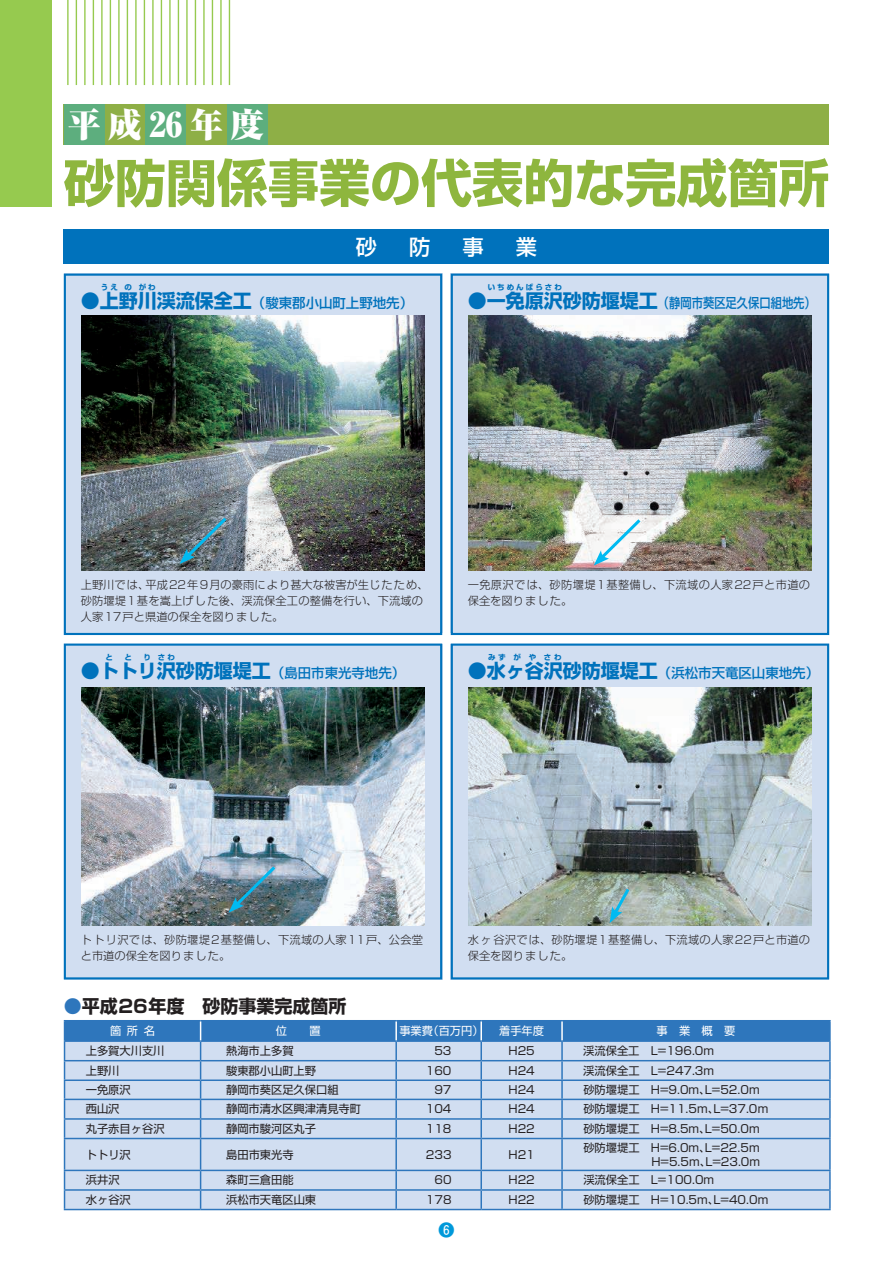
<style>
.page{position:relative;width:893px;height:1263px;background:#fff}
.page>*{position:absolute;margin:0;border:0;box-sizing:border-box;transform-origin:0 0}
.t1{font:700 51px "Shin Go Pro";color:#8eb63e}
.t2{font:900 33px "Ryumin Pr 5";letter-spacing:.235em;color:#fff}
.t3{font:500 21.3px "Shin Go Pro";color:#fff}
.t4{font:700 19.05px "Shin Go Pr 5";color:#0072bc}
.t5{font:700 18px "Shin Go Pr 5";color:#231f20}
.t6{font:700 15.9px "Futo Go B101 Pr 5";color:#0099da}
.t7{font:500 13.35px "Shin Go Pr 5";color:#0072bc}
.t8{font:500 13.35px "Shin Go Pr 5";color:#0072bc;scale:.84 1}
.t9{font:11.25px/13.8px "Shin Go Pr 5";color:#231f20;text-align:right}
.t10{font:300 11.25px/15.9px "Shin Go Pr 5";letter-spacing:.02em;color:#231f20}
.t11{font:11.25px "Shin Go Pr 5";color:#fff}
.t12{font:700 7.5px "Shin Go Pro";letter-spacing:.27em;color:#0072bc}
.s1{font-weight:700;font-size:19.05px}
.s2{color:#2e76bc}
</style>
<div class="page">
<div style="left:64px;top:274px;width:378px;height:359px;background:#d1def1"></div>
<div style="left:64px;top:643px;width:378px;height:336px;background:#d1def1"></div>
<div style="left:451px;top:274px;width:378px;height:359px;background:#d1def1"></div>
<div style="left:451px;top:643px;width:378px;height:336px;background:#d1def1"></div>
<div style="left:0;top:0;width:51px;height:206px;background:#96ca4f"></div>
<hr style="left:67px;top:0;width:2px;height:85px;background:#96ca4f">
<hr style="left:76px;top:0;width:1px;height:85px;background:#96ca4f">
<hr style="left:84px;top:0;width:2px;height:85px;background:#96ca4f">
<hr style="left:93px;top:0;width:1px;height:85px;background:#96ca4f">
<hr style="left:101px;top:0;width:2px;height:85px;background:#96ca4f">
<hr style="left:110px;top:0;width:1px;height:85px;background:#96ca4f">
<hr style="left:118px;top:0;width:2px;height:85px;background:#96ca4f">
<hr style="left:127px;top:0;width:1px;height:85px;background:#96ca4f">
<hr style="left:135px;top:0;width:2px;height:85px;background:#96ca4f">
<hr style="left:144px;top:0;width:1px;height:85px;background:#96ca4f">
<hr style="left:152px;top:0;width:2px;height:85px;background:#96ca4f">
<hr style="left:161px;top:0;width:1px;height:85px;background:#96ca4f">
<hr style="left:169px;top:0;width:2px;height:85px;background:#96ca4f">
<hr style="left:178px;top:0;width:1px;height:85px;background:#96ca4f">
<hr style="left:186px;top:0;width:2px;height:85px;background:#96ca4f">
<hr style="left:195px;top:0;width:1px;height:85px;background:#96ca4f">
<hr style="left:203px;top:0;width:2px;height:85px;background:#96ca4f">
<hr style="left:212px;top:0;width:1px;height:85px;background:#96ca4f">
<hr style="left:220px;top:0;width:2px;height:85px;background:#96ca4f">
<hr style="left:229px;top:0;width:1px;height:85px;background:#96ca4f">
<div style="left:64px;top:104px;width:765px;height:41px;background:#8eaf46"></div>
<div style="left:64px;top:104px;width:41px;height:41px;background:#5dae7e"></div>
<div style="left:145px;top:104px;width:41px;height:41px;background:#5dae7e"></div>
<div style="left:227px;top:104px;width:41px;height:41px;background:#5dae7e"></div>
<div style="left:64px;top:230px;width:765px;height:34px;background:#0072bc"></div>
<div style="left:64px;top:274px;width:378px;height:361px;border:2px solid #0072bc"></div>
<div style="left:64px;top:643px;width:378px;height:336px;border:2px solid #0072bc"></div>
<div style="left:451px;top:274px;width:378px;height:361px;border:2px solid #0072bc"></div>
<div style="left:451px;top:643px;width:378px;height:336px;border:2px solid #0072bc"></div>
<img style="left:82px;top:316px;width:342px;height:255px">
<img style="left:82px;top:688px;width:342px;height:238px">
<img style="left:469px;top:316px;width:342px;height:255px">
<img style="left:469px;top:688px;width:342px;height:238px">
<hr style="left:64px;top:1020px;width:137px;height:1px;background:#2e76bc">
<hr style="left:201px;top:1020px;width:195px;height:1px;background:#2e76bc">
<hr style="left:396px;top:1020px;width:85px;height:1px;background:#2e76bc">
<hr style="left:481px;top:1020px;width:81px;height:1px;background:#2e76bc">
<hr style="left:562px;top:1020px;width:269px;height:1px;background:#2e76bc">
<hr style="left:64px;top:1209px;width:137px;height:1px;background:#2e76bc">
<hr style="left:201px;top:1209px;width:195px;height:1px;background:#2e76bc">
<hr style="left:396px;top:1209px;width:85px;height:1px;background:#2e76bc">
<hr style="left:481px;top:1209px;width:81px;height:1px;background:#2e76bc">
<hr style="left:562px;top:1209px;width:269px;height:1px;background:#2e76bc">
<svg style="left:64px;top:1021px;width:767px;height:188px;background:#b4cbe7"></svg>
<svg style="left:180px;top:515px;width:50px;height:49px;background:#5e7984"></svg>
<svg style="left:229px;top:863px;width:49px;height:50px;background:#658797"></svg>
<svg style="left:610px;top:885px;width:22px;height:38px"></svg>
<svg style="left:594px;top:516px;width:50px;height:50px;background:#d0dcdf"></svg>
<h2 class="t2" style="left:68px;top:98px;width:198px">平成26年度</h2>
<h1 class="t1" style="left:64px;top:142px;width:767px">砂防関係事業の代表的な完成箇所</h1>
<h3 class="t3" style="left:356px;top:229px;width:183px">砂　 防　 事　 業</h3>
<p class="t12" style="left:101px;top:281px;width:56px">うえ の がわ</p>
<p class="t7" style="left:119px;top:292px;width:296px"><span class="s1">野川渓流保全工</span>（駿東郡小山町上野地先）</p>
<h3 class="t4" style="left:81px;top:286px;width:40px">●上</h3>
<p class="t12" style="left:488px;top:281px;width:76px">いちめんばらさわ</p>
<p class="t8" style="left:544px;top:292px;width:325px"><span class="s1">沢砂防堰堤工</span>（静岡市葵区足久保口組地先）</p>
<h3 class="t4" style="left:468px;top:286px;width:78px">●一免原</h3>
<p class="t10" style="left:81px;top:575px;width:349px">上野川では、平成22年9月の豪雨により甚大な被害が生じたため、砂防堰堤1基を嵩上げした後、渓流保全工の整備を行い、下流域の人家17戸と県道の保全を図りました。</p>
<p class="t10" style="left:468px;top:575px;width:344px">一免原沢では、砂防堰堤1基整備し、下流域の人家22戸と市道の保全を図りました。</p>
<p class="t12" style="left:106px;top:651px;width:9px">と</p>
<p class="t12" style="left:125px;top:651px;width:9px">と</p>
<p class="t12" style="left:144px;top:651px;width:9px">り</p>
<p class="t12" style="left:158px;top:651px;width:19px">さわ</p>
<h3 class="t4" style="left:81px;top:656px;width:97px">●トトリ沢</h3>
<p class="t7" style="left:176px;top:662px;width:231px"><span class="s1">砂防堰堤工</span>（島田市東光寺地先）</p>
<p class="t12" style="left:488px;top:651px;width:75px">みず が や さわ</p>
<p class="t7" style="left:506px;top:662px;width:315px"><span class="s1">ヶ谷沢砂防堰堤工</span>（浜松市天竜区山東地先）</p>
<h3 class="t4" style="left:468px;top:656px;width:40px">●水</h3>
<p class="t10" style="left:81px;top:930px;width:344px">トトリ沢では、砂防堰堤2基整備し、下流域の人家11戸、公会堂と市道の保全を図りました。</p>
<h3 class="t5" style="left:64px;top:992px;width:284px"><span class="s2">●</span>平成２６年度　砂防事業完成箇所</h3>
<p class="t10" style="left:468px;top:930px;width:344px">水ヶ谷沢では、砂防堰堤1基整備し、下流域の人家22戸と市道の保全を図りました。</p>
<p class="t11" style="left:110px;top:1022px;width:46px">箇所名</p>
<p class="t11" style="left:276px;top:1022px;width:46px">位　　置</p>
<p class="t11" style="left:399px;top:1022px;width:86px">事業費（百万円）</p>
<p class="t11" style="left:499px;top:1022px;width:46px">着手年度</p>
<p class="t11" style="left:657px;top:1022px;width:80px">事　業　概　要</p>
<p class="t9" style="left:86px;top:1043px;width:80px">上多賀大川支川</p>
<p class="t9" style="left:226px;top:1043px;width:69px">熱海市上多賀</p>
<p class="t9" style="left:434px;top:1043px;width:19px">53</p>
<p class="t9" style="left:508px;top:1043px;width:28px">H25</p>
<p class="t9" style="left:583px;top:1043px;width:132px">渓流保全工　L=196.0m</p>
<p class="t9" style="left:86px;top:1062px;width:35px">上野川</p>
<p class="t9" style="left:226px;top:1062px;width:91px">駿東郡小山町上野</p>
<p class="t9" style="left:426px;top:1062px;width:27px">160</p>
<p class="t9" style="left:508px;top:1062px;width:28px">H24</p>
<p class="t9" style="left:583px;top:1062px;width:132px">渓流保全工　L=247.3m</p>
<p class="t9" style="left:86px;top:1082px;width:46px">一免原沢</p>
<p class="t9" style="left:226px;top:1082px;width:114px">静岡市葵区足久保口組</p>
<p class="t9" style="left:434px;top:1082px;width:19px">97</p>
<p class="t9" style="left:509px;top:1082px;width:28px">H24</p>
<p class="t9" style="left:583px;top:1082px;width:178px">砂防堰堤工　H=9.0m、L=52.0ｍ</p>
<p class="t9" style="left:86px;top:1101px;width:35px">西山沢</p>
<p class="t9" style="left:226px;top:1101px;width:136px">静岡市清水区興津清見寺町</p>
<p class="t9" style="left:426px;top:1101px;width:27px">104</p>
<p class="t9" style="left:509px;top:1101px;width:28px">H24</p>
<p class="t9" style="left:583px;top:1101px;width:187px">砂防堰堤工　H=11.5m、L=37.0ｍ</p>
<p class="t9" style="left:86px;top:1121px;width:80px">丸子赤目ヶ谷沢</p>
<p class="t9" style="left:226px;top:1121px;width:91px">静岡市駿河区丸子</p>
<p class="t9" style="left:426px;top:1121px;width:27px">118</p>
<p class="t9" style="left:509px;top:1121px;width:28px">H22</p>
<p class="t9" style="left:583px;top:1121px;width:178px">砂防堰堤工　H=8.5m、L=50.0ｍ</p>
<p class="t9" style="left:86px;top:1146px;width:46px">トトリ沢</p>
<p class="t9" style="left:226px;top:1146px;width:69px">島田市東光寺</p>
<p class="t9" style="left:426px;top:1146px;width:27px">233</p>
<p class="t9" style="left:509px;top:1146px;width:28px">H21</p>
<p class="t9" style="left:583px;top:1139px;width:178px">砂防堰堤工　H=6.0m、L=22.5ｍ<br>H=5.5m、L=23.0m</p>
<p class="t9" style="left:86px;top:1172px;width:35px">浜井沢</p>
<p class="t9" style="left:226px;top:1172px;width:69px">森町三倉田能</p>
<p class="t9" style="left:434px;top:1172px;width:19px">60</p>
<p class="t9" style="left:509px;top:1172px;width:28px">H22</p>
<p class="t9" style="left:583px;top:1172px;width:132px">渓流保全工　L=100.0m</p>
<p class="t9" style="left:86px;top:1192px;width:46px">水ヶ谷沢</p>
<p class="t9" style="left:226px;top:1192px;width:91px">浜松市天竜区山東</p>
<p class="t9" style="left:426px;top:1192px;width:27px">178</p>
<p class="t9" style="left:509px;top:1192px;width:28px">H22</p>
<p class="t9" style="left:583px;top:1192px;width:187px">砂防堰堤工　H=10.5m、L=40.0ｍ</p>
<h3 class="t6" style="left:438px;top:1217px;width:17px">❻</h3>
</div>
